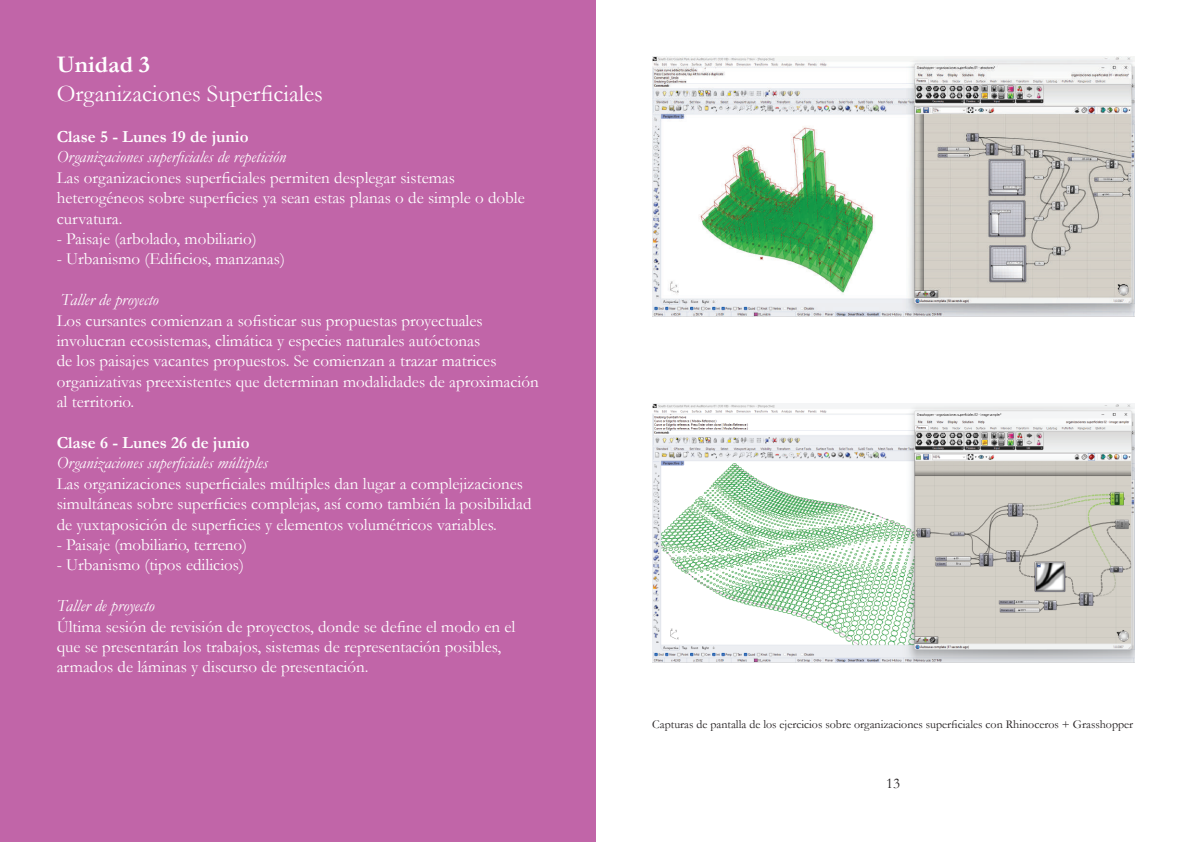
<style>
.page{position:relative;width:1191px;height:842px;background:#fff}
.page>*{position:absolute;margin:0;border:0;box-sizing:border-box;transform-origin:0 0}
.t1{font:24px "Garamond";color:#fff}
.t2{font:700 24px "Garamond";color:#fff}
.t3{font:17px/20.4px "Garamond";color:#fff}
.t4{font:italic 17px "Garamond";color:#fff}
.t5{font:700 17px "Garamond";color:#fff}
.t6{font:15px "Garamond";color:#231f20}
.t7{font:12px "Garamond";color:#231f20}
</style>
<div class="page">
<div style="left:0;top:0;width:595px;height:842px;background:#c165a8"></div>
<img style="left:652px;top:403px;width:482px;height:259px">
<img style="left:652px;top:57px;width:482px;height:259px">
<h1 class="t2" style="left:57px;top:48px;width:95px">Unidad 3</h1>
<h1 class="t1" style="left:57px;top:78px;width:268px">Organizaciones Superficiales</h1>
<p class="t5" style="left:57px;top:125px;width:193px">Clase 5 - Lunes 19 de junio</p>
<p class="t4" style="left:57px;top:146px;width:231px">Organizaciones superficiales de repetición</p>
<p class="t3" style="left:57px;top:167px;width:470px">Las organizaciones superficiales permiten desplegar sistemas heterogéneos sobre superficies ya sean estas planas o de simple o doble curvatura.</p>
<p class="t3" style="left:57px;top:228px;width:202px">- Paisaje (arbolado, mobiliario)</p>
<p class="t3" style="left:57px;top:248px;width:230px">- Urbanismo (Edificios, manzanas)</p>
<p class="t4" style="left:61px;top:288px;width:99px">Taller de proyecto</p>
<p class="t3" style="left:57px;top:310px;width:483px">Los cursantes comienzan a sofisticar sus propuestas proyectuales involucran ecosistemas, climática y especies naturales autóctonas<br>de los paisajes vacantes propuestos. Se comienzan a trazar matrices organizativas preexistentes que determinan modalidades de aproximación al territorio.</p>
<p class="t5" style="left:57px;top:431px;width:195px">Clase 6 - Lunes 26 de junio</p>
<p class="t4" style="left:57px;top:452px;width:212px">Organizaciones superficiales múltiples</p>
<p class="t3" style="left:57px;top:473px;width:476px">Las organizaciones superficiales múltiples dan lugar a complejizaciones simultáneas sobre superficies complejas, así como también la posibilidad de yuxtaposición de superficies y elementos volumétricos variables.</p>
<p class="t3" style="left:57px;top:534px;width:192px">- Paisaje (mobiliario, terreno)</p>
<p class="t3" style="left:57px;top:554px;width:189px">- Urbanismo (tipos edilicios)</p>
<p class="t4" style="left:57px;top:594px;width:99px">Taller de proyecto</p>
<p class="t3" style="left:57px;top:616px;width:460px">Última sesión de revisión de proyectos, donde se define el modo en el que se presentarán los trabajos, sistemas de representación posibles, armados de láminas y discurso de presentación.</p>
<p class="t7" style="left:652px;top:716px;width:482px">Capturas de pantalla de los ejercicios sobre organizaciones superficiales con Rhinoceros + Grasshopper</p>
<p class="t6" style="left:886px;top:773px;width:16px">13</p>
</div>
